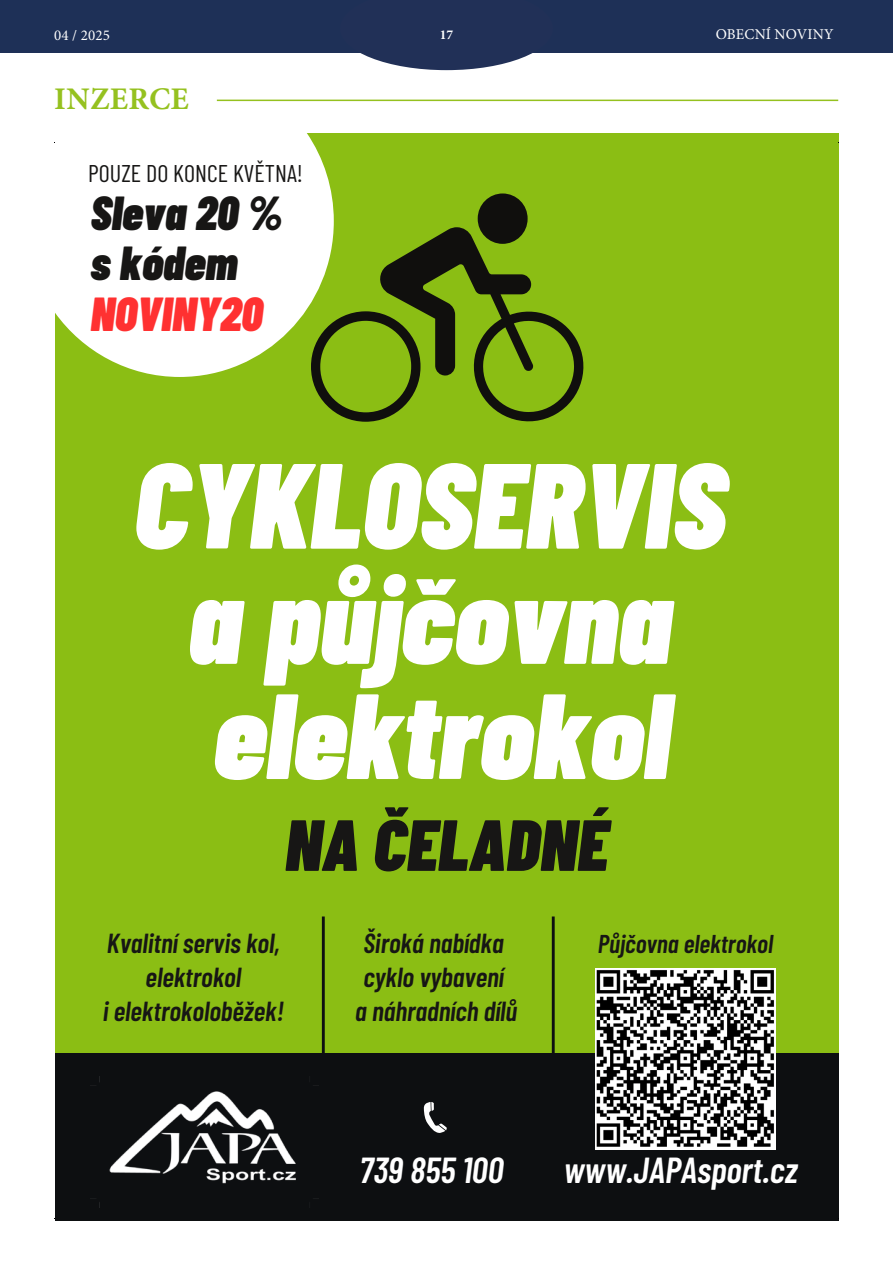
<style>
.page{position:relative;width:893px;height:1263px;background:#fff}
.page>*{position:absolute;margin:0;border:0;box-sizing:border-box;transform-origin:0 0}
.t1{font:italic 900 120.9px/115.2px "Barlow Condensed";color:#fff;text-align:center}
.t2{font:italic 900 72.3px "Barlow Condensed";color:#171615}
.t3{font:italic 900 47.7px/50.1px "Barlow Condensed";color:#171615}
.t4{font:italic 900 47.7px "Barlow Condensed";color:#ff3131}
.t5{font:italic 600 36.15px "Barlow Condensed";color:#fff}
.t6{font:700 31.5px "Minion Pro";letter-spacing:.01em;color:#95c11f}
.t7{font:italic 600 27.45px/33.9px "Barlow Condensed";color:#171615;text-align:center}
.t8{font:italic 600 25.65px "Barlow Condensed";color:#171615}
.t9{font:24.15px "Barlow Condensed";color:#171615}
.t10{font:15px "Minion Pro";letter-spacing:.01em;color:#fff}
.t11{font:700 13.5px "Minion Pro";color:#fff}
</style>
<div class="page">
<div style="left:0;top:0;width:893px;height:52px;background:#1e3057"></div>
<svg style="left:340px;top:52px;width:213px;height:18px"></svg>
<div style="left:55px;top:133px;width:784px;height:1087px;background:#8bbe14"></div>
<hr style="left:322px;top:916px;width:3px;height:221px;background:#0d0f11">
<hr style="left:552px;top:916px;width:3px;height:221px;background:#0d0f11">
<div style="left:55px;top:1053px;width:784px;height:167px;background:#0d0f11"></div>
<svg style="left:424px;top:1102px;width:23px;height:31px"></svg>
<img style="left:90px;top:1076px;width:228px;height:132px">
<svg style="left:312px;top:227px;width:271px;height:195px"></svg>
<div style="left:478px;top:193px;width:50px;height:51px;background:#100f0d;border-radius:25px"></div>
<svg style="left:55px;top:133px;width:279px;height:244px;background:#eff5e1"></svg>
<img style="left:596px;top:968px;width:180px;height:181px">
<hr style="left:217px;top:100px;width:621px;height:1px;background:#95c11f">
<p class="t10" style="left:54px;top:25px;width:57px">04 / 2025</p>
<p class="t11" style="left:440px;top:25px;width:15px">17</p>
<p class="t10" style="left:716px;top:25px;width:119px">OBECNÍ NOVINY</p>
<p class="t6" style="left:54px;top:77px;width:136px">INZERCE</p>
<p class="t9" style="left:88px;top:156px;width:216px">POUZE DO KONCE KVĚTNA!</p>
<h3 class="t3" style="left:90px;top:186px;width:194px">Sleva 20 % s kódem</h3>
<h3 class="t4" style="left:90px;top:280px;width:174px">NOVINY20</h3>
<h1 class="t1" style="left:134px;top:443px;width:594px">CYKLOSERVIS a půjčovna elektrokol</h1>
<h2 class="t2" style="left:285px;top:794px;width:325px">NA ČELADNÉ</h2>
<p class="t7" style="left:103px;top:925px;width:182px">Kvalitní servis kol, elektrokol<br>i elektrokoloběžek!</p>
<p class="t7" style="left:363px;top:925px;width:142px">Široká nabídka</p>
<p class="t8" style="left:598px;top:926px;width:177px">Půjčovna elektrokol</p>
<p class="t7" style="left:355px;top:959px;width:164px">cyklo vybavení<br>a náhradních dílů</p>
<h3 class="t5" style="left:360px;top:1145px;width:145px">739 855 100</h3>
<h3 class="t5" style="left:564px;top:1145px;width:235px">www.JAPAsport.cz</h3>
</div>
